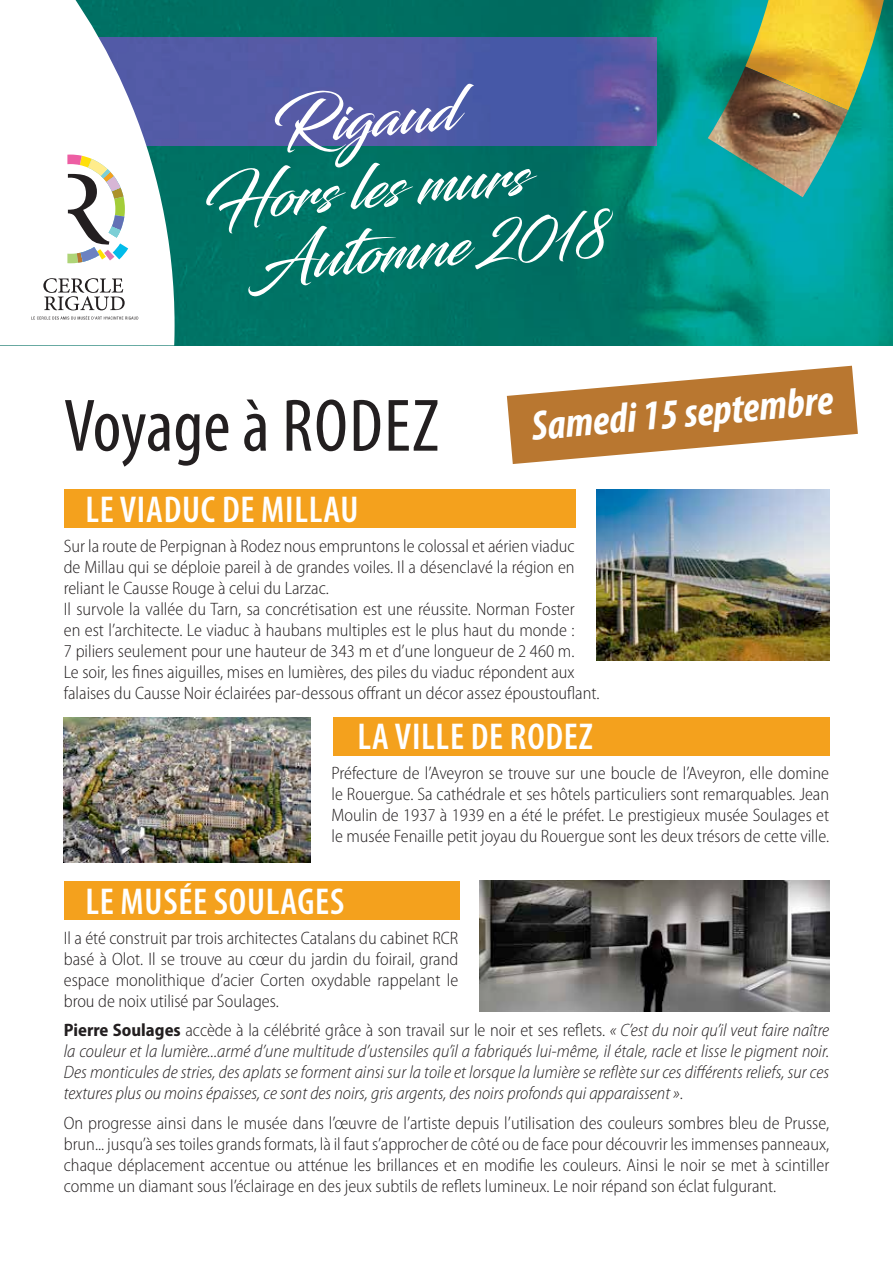
<style>
.page{position:relative;width:893px;height:1263px;background:#fff}
.page>*{position:absolute;margin:0;border:0;box-sizing:border-box;transform-origin:0 0}
.t1{font:condensed 75px "Myriad Pro";letter-spacing:.01em;color:#231f20}
.t2{font:60px/70.5px "Blacksword";color:#fff;text-align:center}
.t3{font:italic 700 condensed 42.15px "Myriad Pro";color:#fff}
.t4{font:600 condensed 37.5px "Myriad Pro";letter-spacing:.02em;color:#fff}
.t5{font:300 semi-condensed 18px/21px "Myriad Pro";color:#231f20;text-align:justify}
.t6{font:italic 300 semi-condensed 18px/21px "Myriad Pro";color:#231f20;text-align:justify}
.s1{font-size:52.5px}
.s2{font-weight:700;font-style:normal}
.s3{font-style:normal}
</style>
<div class="page">
<div style="left:64px;top:490px;width:511px;height:38px;background:#f4a11d"></div>
<div style="left:64px;top:881px;width:395px;height:38px;background:#f4a11d"></div>
<div style="left:333px;top:718px;width:496px;height:38px;background:#f4a11d"></div>
<img style="left:175px;top:0;width:718px;height:345px">
<img style="left:175px;top:38px;width:481px;height:108px">
<img style="left:745px;top:0;width:139px;height:110px">
<img style="left:708px;top:66px;width:140px;height:131px">
<svg style="left:67px;top:0;width:108px;height:345px"></svg>
<svg style="left:31px;top:155px;width:107px;height:165px"></svg>
<svg style="left:507px;top:366px;width:351px;height:98px"></svg>
<img style="left:64px;top:718px;width:246px;height:144px">
<img style="left:597px;top:490px;width:232px;height:171px">
<img style="left:480px;top:880px;width:349px;height:131px">
<h2 class="t2" style="left:194px;top:96px;width:325px;rotate:-5deg">Rigaud<br>Hors les murs</h2>
<h2 class="t2" style="left:252px;top:226px;width:356px;rotate:-5deg">Automne <span class="s1">2018</span></h2>
<h3 class="t3" style="left:529px;top:400px;width:304px;rotate:-5deg">Samedi 15 septembre</h3>
<h1 class="t1" style="left:64px;top:380px;width:377px">Voyage à Rodez</h1>
<h3 class="t4" style="left:85px;top:489px;width:274px">LE VIADUC DE MILLAU</h3>
<p class="t5" style="left:64px;top:536px;width:537px;text-align:left">Sur la route de Perpignan à Rodez nous empruntons le colossal et aérien viaduc<br>de Millau qui se déploie pareil à de grandes voiles. Il a désenclavé la région en reliant le Causse Rouge à celui du Larzac.<br>Il survole la vallée du Tarn, sa concrétisation est une réussite. Norman Foster<br>en est l’architecte. Le viaduc à haubans multiples est le plus haut du monde :<br>7 piliers seulement pour une hauteur de 343 m et d’une longueur de 2 460 m.<br>Le soir, les fines aiguilles, mises en lumières, des piles du viaduc répondent aux falaises du Causse Noir éclairées par-dessous offrant un décor assez époustouflant.</p>
<h3 class="t4" style="left:358px;top:716px;width:237px">LA VILLE DE RODEZ</h3>
<p class="t5" style="left:332px;top:763px;width:499px">Préfecture de l’Aveyron se trouve sur une boucle de l’Aveyron, elle domine le Rouergue. Sa cathédrale et ses hôtels particuliers sont remarquables. Jean Moulin de 1937 à 1939 en a été le préfet. Le prestigieux musée Soulages et le musée Fenaille petit joyau du Rouergue sont les deux trésors de cette ville.</p>
<h3 class="t4" style="left:85px;top:881px;width:260px">LE MUSÉE SOULAGES</h3>
<p class="t5" style="left:64px;top:927px;width:396px">Il a été construit par trois architectes Catalans du cabinet RCR basé à Olot. Il se trouve au cœur du jardin du foirail, grand espace monolithique d’acier Corten oxydable rappelant le brou de noix utilisé par Soulages.</p>
<p class="t6" style="left:64px;top:1020px;width:767px"><span class="s2">Pierre Soulages</span> <span class="s3">accède à la célébrité grâce à son travail sur le noir et ses reflets.</span> « C’est du noir qu’il veut faire naître la couleur et la lumière...armé d’une multitude d’ustensiles qu’il a fabriqués lui-même, il étale, racle et lisse le pigment noir.<br>Des monticules de stries, des aplats se forment ainsi sur la toile et lorsque la lumière se reflète sur ces différents reliefs, sur ces textures plus ou moins épaisses, ce sont des noirs, gris argents, des noirs profonds qui apparaissent »<span class="s3">.</span></p>
<p class="t5" style="left:64px;top:1112px;width:767px">On progresse ainsi dans le musée dans l’œuvre de l’artiste depuis l’utilisation des couleurs sombres bleu de Prusse, brun... jusqu’à ses toiles grands formats, là il faut s’approcher de côté ou de face pour découvrir les immenses panneaux, chaque déplacement accentue ou atténue les brillances et en modifie les couleurs. Ainsi le noir se met à scintiller comme un diamant sous l’éclairage en des jeux subtils de reflets lumineux. Le noir répand son éclat fulgurant.</p>
</div>
